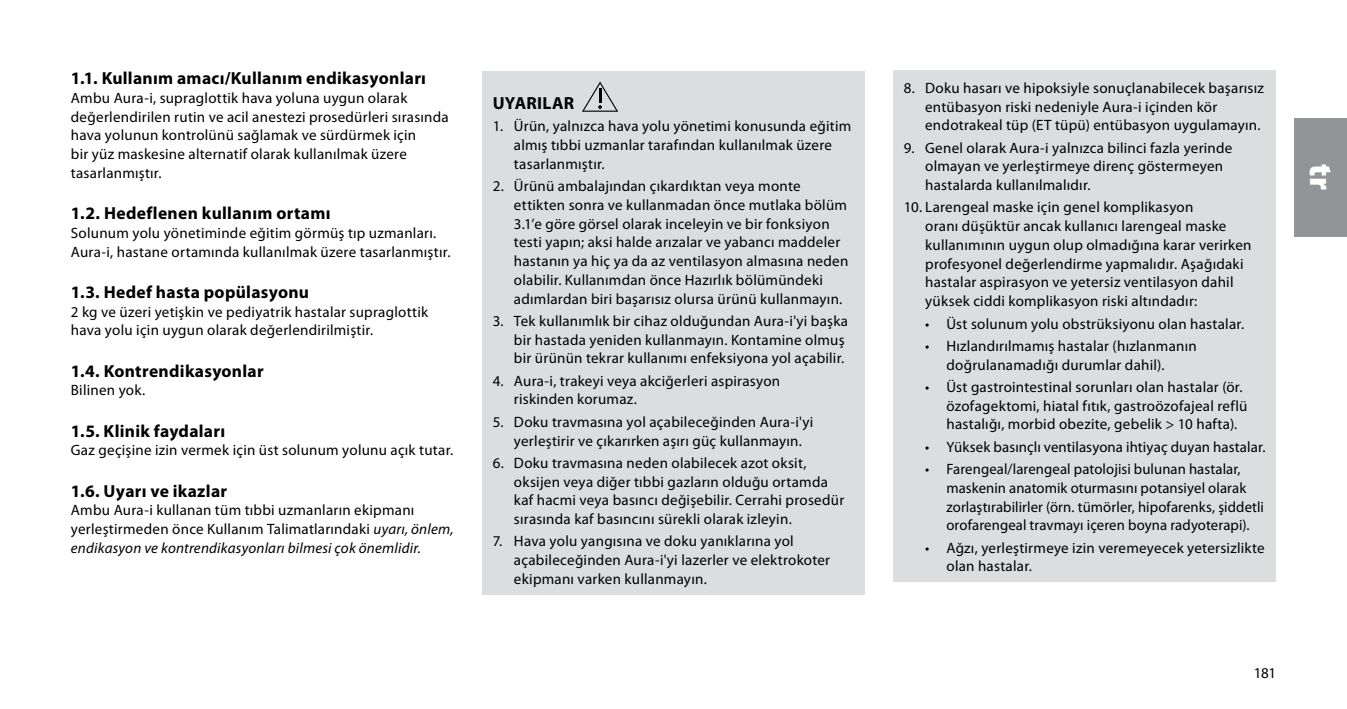
<style>
.page{position:relative;width:1347px;height:709px;background:#fff}
.page>*{position:absolute;margin:0;border:0;box-sizing:border-box;transform-origin:0 0}
.t1{font:900 32.5px "Myriad Pro";color:#fff}
.t2{font:700 17.5px "Myriad Pro";letter-spacing:.015em;color:#000}
.t3{font:15px/18.8px "Myriad Pro";letter-spacing:.015em;color:#000}
.s1{font-style:italic}
</style>
<div class="page">
<div style="left:1293px;top:118px;width:53px;height:118px;background:#939498"></div>
<div style="left:893px;top:71px;width:383px;height:511px;background:#dcddde"></div>
<div style="left:482px;top:71px;width:383px;height:523px;background:#dcddde"></div>
<svg style="left:582px;top:81px;width:36px;height:31px"></svg>
<p class="t2" style="left:71px;top:67px;width:356px">1.1. Kullanım amacı/Kullanım endikasyonları</p>
<p class="t3" style="left:71px;top:89px;width:379px">Ambu Aura-i, supraglottik hava yoluna uygun olarak değerlendirilen rutin ve acil anestezi prosedürleri sırasında hava yolunun kontrolünü sağlamak ve sürdürmek için<br>bir yüz maskesine alternatif olarak kullanılmak üzere tasarlanmıştır.</p>
<p class="t2" style="left:71px;top:202px;width:261px">1.2. Hedeflenen kullanım ortamı</p>
<p class="t3" style="left:71px;top:224px;width:381px">Solunum yolu yönetiminde eğitim görmüş tıp uzmanları.<br>Aura-i, hastane ortamında kullanılmak üzere tasarlanmıştır.</p>
<p class="t2" style="left:71px;top:280px;width:240px">1.3. Hedef hasta popülasyonu</p>
<p class="t3" style="left:71px;top:302px;width:359px">2 kg ve üzeri yetişkin ve pediyatrik hastalar supraglottik hava yolu için uygun olarak değerlendirilmiştir.</p>
<p class="t2" style="left:71px;top:359px;width:194px">1.4. Kontrendikasyonlar</p>
<p class="t3" style="left:71px;top:381px;width:76px">Bilinen yok.</p>
<p class="t2" style="left:71px;top:419px;width:156px">1.5. Klinik faydaları</p>
<p class="t3" style="left:71px;top:441px;width:384px">Gaz geçişine izin vermek için üst solunum yolunu açık tutar.</p>
<p class="t2" style="left:71px;top:479px;width:158px">1.6. Uyarı ve ikazlar</p>
<p class="t3" style="left:71px;top:501px;width:384px">Ambu Aura-i kullanan tüm tıbbi uzmanların ekipmanı yerleştirmeden önce Kullanım Talimatlarındaki <span class="s1">uyarı, önlem, endikasyon ve kontrendikasyonları bilmesi çok önemlidir.</span></p>
<p class="t2" style="left:493px;top:92px;width:83px">UYARILAR</p>
<p class="t3" style="left:514px;top:117px;width:339px;text-indent:-21px">1. Ürün, yalnızca hava yolu yönetimi konusunda eğitim almış tıbbi uzmanlar tarafından kullanılmak üzere tasarlanmıştır.</p>
<p class="t3" style="left:514px;top:177px;width:336px;text-indent:-21px">2. Ürünü ambalajından çıkardıktan veya monte ettikten sonra ve kullanmadan önce mutlaka bölüm 3.1’e göre görsel olarak inceleyin ve bir fonksiyon testi yapın; aksi halde arızalar ve yabancı maddeler hastanın ya hiç ya da az ventilasyon almasına neden olabilir. Kullanımdan önce Hazırlık bölümündeki adımlardan biri başarısız olursa ürünü kullanmayın.</p>
<p class="t3" style="left:514px;top:312px;width:335px;text-indent:-21px">3. Tek kullanımlık bir cihaz olduğundan Aura-i'yi başka bir hastada yeniden kullanmayın. Kontamine olmuş bir ürünün tekrar kullanımı enfeksiyona yol açabilir.</p>
<p class="t3" style="left:514px;top:371px;width:268px;text-indent:-21px">4. Aura-i, trakeyi veya akciğerleri aspirasyon riskinden korumaz.</p>
<p class="t3" style="left:514px;top:412px;width:301px;text-indent:-21px">5. Doku travmasına yol açabileceğinden Aura-i'yi yerleştirir ve çıkarırken aşırı güç kullanmayın.</p>
<p class="t3" style="left:514px;top:453px;width:332px;text-indent:-21px">6. Doku travmasına neden olabilecek azot oksit, oksijen veya diğer tıbbi gazların olduğu ortamda kaf hacmi veya basıncı değişebilir. Cerrahi prosedür sırasında kaf basıncını sürekli olarak izleyin.</p>
<p class="t3" style="left:514px;top:532px;width:318px;text-indent:-21px">7. Hava yolu yangısına ve doku yanıklarına yol açabileceğinden Aura-i'yi lazerler ve elektrokoter ekipmanı varken kullanmayın.</p>
<p class="t3" style="left:925px;top:79px;width:340px;text-indent:-21px">8. Doku hasarı ve hipoksiyle sonuçlanabilecek başarısız entübasyon riski nedeniyle Aura-i içinden kör endotrakeal tüp (ET tüpü) entübasyon uygulamayın.</p>
<p class="t3" style="left:925px;top:138px;width:309px;text-indent:-21px">9. Genel olarak Aura-i yalnızca bilinci fazla yerinde olmayan ve yerleştirmeye direnç göstermeyen hastalarda kullanılmalıdır.</p>
<p class="t3" style="left:925px;top:198px;width:328px;text-indent:-21px">10. Larengeal maske için genel komplikasyon<br>oranı düşüktür ancak kullanıcı larengeal maske kullanımının uygun olup olmadığına karar verirken profesyonel değerlendirme yapmalıdır. Aşağıdaki hastalar aspirasyon ve yetersiz ventilasyon dahil yüksek ciddi komplikasyon riski altındadır:</p>
<p class="t3" style="left:925px;top:314px;width:320px">• Üst solunum yolu obstrüksiyonu olan hastalar.</p>
<p class="t3" style="left:946px;top:337px;width:252px;text-indent:-21px">• Hızlandırılmamış hastalar (hızlanmanın doğrulanamadığı durumlar dahil).</p>
<p class="t3" style="left:946px;top:378px;width:302px;text-indent:-21px">• Üst gastrointestinal sorunları olan hastalar (ör. özofagektomi, hiatal fıtık, gastroözofajeal reflü hastalığı, morbid obezite, gebelik &gt; 10 hafta).</p>
<p class="t3" style="left:925px;top:437px;width:342px">• Yüksek basınçlı ventilasyona ihtiyaç duyan hastalar.</p>
<p class="t3" style="left:946px;top:460px;width:319px;text-indent:-21px">• Farengeal/larengeal patolojisi bulunan hastalar, maskenin anatomik oturmasını potansiyel olarak zorlaştırabilirler (örn. tümörler, hipofarenks, şiddetli orofarengeal travmayı içeren boyna radyoterapi).</p>
<p class="t3" style="left:946px;top:538px;width:320px;text-indent:-21px">• Ağzı, yerleştirmeye izin veremeyecek yetersizlikte olan hastalar.</p>
<h1 class="t1" style="left:1342px;top:164px;width:27px;rotate:90deg">tr</h1>
<p class="t3" style="left:1253px;top:663px;width:24px">181</p>
</div>
